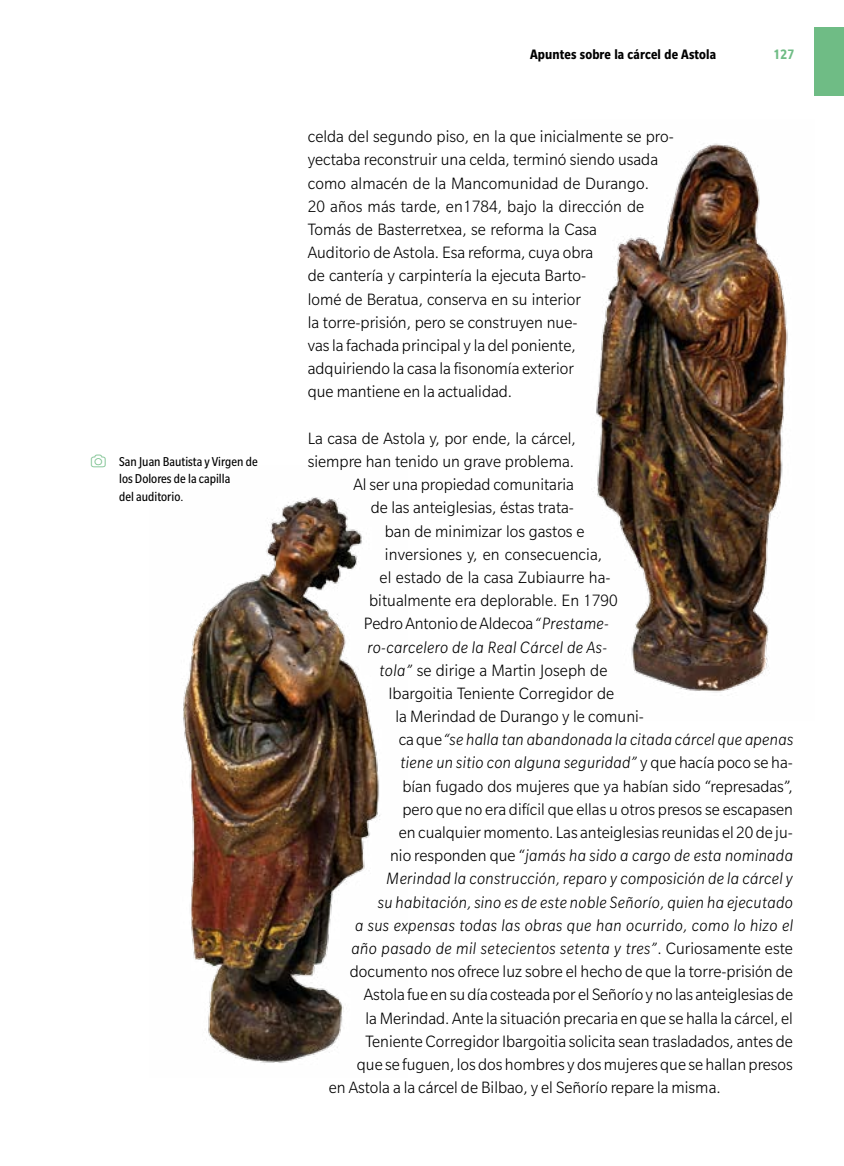
<style>
.page{position:relative;width:844px;height:1166px;background:#fff}
.page>*{position:absolute;margin:0;border:0;box-sizing:border-box;transform-origin:0 0}
.t1{font:300 17.85px/23.1px "Slate Pro";color:#000;scale:.96 1}
.t2{font:italic 300 17.85px "Slate Pro";letter-spacing:.02em;color:#000;scale:.96 1}
.t3{font:700 condensed 14.88px "Slate Pro";letter-spacing:.01em;color:#000}
.t4{font:700 condensed 14.88px "Slate Pro";color:#6fbc85}
.t5{font:condensed 14px/17.5px "Slate Pro";color:#000}
.s1{font-style:italic}
.s2{font-style:normal}
</style>
<div class="page">
<img style="left:594px;top:143px;width:194px;height:550px">
<img style="left:183px;top:497px;width:197px;height:566px">
<div style="left:814px;top:28px;width:29px;height:68px;background:#6fbc85"></div>
<p class="t5" style="left:119px;top:452px;width:140px">San Juan Bautista y Virgen de los Dolores de la capilla<br>del auditorio.</p>
<p class="t3" style="left:530px;top:47px;width:187px">Apuntes sobre la cárcel de Astola</p>
<p class="t4" style="left:773px;top:47px;width:22px">127</p>
<p class="t1" style="left:308px;top:125px;width:382px">celda del segundo piso, en la que inicialmente se pro&shy;yectaba reconstruir una celda, terminó siendo usada como almacén de la Mancomunidad de Durango.<br>20 años más tarde, en1784, bajo la dirección de Tomás de Basterretxea, se reforma la Casa<br>Auditorio de Astola. Esa reforma, cuya obra<br>de cantería y carpintería la ejecuta Barto-<br>lomé de Beratua, conserva en su interior<br>la torre-prisión, pero se construyen nue-<br>vas la fachada principal y la del poniente,<br>adquiriendo la casa la fisonomía exterior<br>que mantiene en la actualidad.</p>
<p class="t1" style="left:308px;top:426px;width:281px">La casa de Astola y, por ende, la cárcel,</p>
<p class="t1" style="left:308px;top:450px;width:279px">siempre han tenido un grave problema.</p>
<p class="t1" style="left:353px;top:473px;width:231px">Al ser una propiedad comunitaria</p>
<p class="t1" style="left:371px;top:496px;width:213px">de las anteiglesias, éstas trata-</p>
<p class="t1" style="left:385px;top:519px;width:209px">ban de minimizar los gastos e</p>
<p class="t1" style="left:385px;top:542px;width:228px">inversiones y, en consecuencia,</p>
<p class="t1" style="left:379px;top:566px;width:242px">el estado de la casa Zubiaurre ha-</p>
<p class="t1" style="left:369px;top:589px;width:260px">bitualmente era deplorable. En 1790</p>
<p class="t1" style="left:364px;top:612px;width:257px">Pedro Antonio de Aldecoa <span class="s1">“Prestame-</span></p>
<p class="t2" style="left:367px;top:637px;width:251px">ro-carcelero de la Real Cárcel de As-</p>
<p class="t1" style="left:379px;top:658px;width:239px"><span class="s1">tola”</span> se dirige a Martin Joseph de</p>
<p class="t1" style="left:388px;top:681px;width:237px">Ibargoitia Teniente Corregidor de</p>
<p class="t1" style="left:395px;top:705px;width:260px">la Merindad de Durango y le comuni-</p>
<p class="t2" style="left:399px;top:730px;width:412px"><span class="s2">ca que</span> “se halla tan abandonada la citada cárcel que apenas</p>
<p class="t2" style="left:400px;top:753px;width:410px">tiene un sitio con alguna seguridad” <span class="s2">y que hacía poco se ha-</span></p>
<p class="t1" style="left:402px;top:774px;width:408px">bían fugado dos mujeres que ya habían sido “represadas”,</p>
<p class="t1" style="left:402px;top:797px;width:408px">pero que no era difícil que ellas u otros presos se escapasen</p>
<p class="t1" style="left:399px;top:821px;width:412px">en cualquier momento. Las anteiglesias reunidas el 20 de ju-</p>
<p class="t2" style="left:390px;top:846px;width:421px"><span class="s2">nio responden que “</span>jamás ha sido a cargo de esta nominada</p>
<p class="t2" style="left:386px;top:869px;width:424px">Merindad la construcción, reparo y composición de la cárcel y</p>
<p class="t2" style="left:378px;top:893px;width:433px">su habitación, sino es de este noble Señorío, quien ha ejecutado</p>
<p class="t2" style="left:355px;top:916px;width:457px">a sus expensas todas las obras que han ocurrido, como lo hizo el</p>
<p class="t2" style="left:351px;top:939px;width:461px">año pasado de mil setecientos setenta y tres”<span class="s2">. Curiosamente este</span></p>
<p class="t1" style="left:350px;top:960px;width:463px">documento nos ofrece luz sobre el hecho de que la torre-prisión de</p>
<p class="t1" style="left:364px;top:983px;width:448px">Astola fue en su día costeada por el Señorío y no las anteiglesias de</p>
<p class="t1" style="left:365px;top:1006px;width:446px">la Merindad. Ante la situación precaria en que se halla la cárcel, el</p>
<p class="t1" style="left:365px;top:1029px;width:446px">Teniente Corregidor Ibargoitia solicita sean trasladados, antes de</p>
<p class="t1" style="left:357px;top:1052px;width:455px">que se fuguen, los dos hombres y dos mujeres que se hallan presos</p>
<p class="t1" style="left:329px;top:1076px;width:409px">en Astola a la cárcel de Bilbao, y el Señorío repare la misma.</p>
</div>
